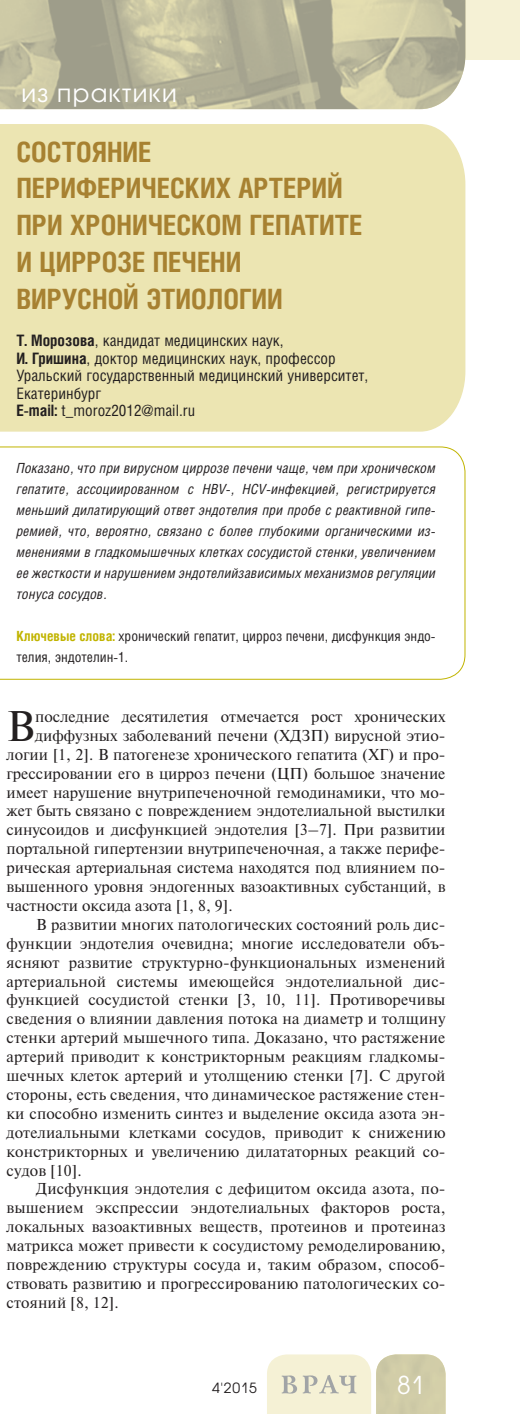
<style>
.page{position:relative;width:520px;height:1414px;background:#fff}
.page>*{position:absolute;margin:0;border:0;box-sizing:border-box;transform-origin:0 0}
.t1{font:42.7px "Newton C";color:#231f20}
.t2{font:700 28px/36.8px "Helios Cond";color:#a78131}
.t3{font:24.5px "Avant Garde Gothic C";letter-spacing:.05em;color:#fff}
.t4{font:15.75px "Newton C";letter-spacing:.01em;color:#231f20}
.t5{font:15.75px/17.5px "Helios Cond";color:#231f20}
.t6{font:italic 14px/21px "Helios Cond";letter-spacing:.01em;color:#231f20;text-align:justify}
.t7{font:14px/21px "Helios Cond";color:#231f20}
.t8{font:14px "Avant Garde Gothic C";color:#231f20}
.s1{font-weight:700}
.s2{font-weight:700;color:#c1b400}
</style>
<div class="page">
<div style="left:0;top:0;width:520px;height:60px;background:#f5f1d5"></div>
<svg style="left:267px;top:1354px;width:179px;height:60px"></svg>
<div style="left:0;top:124px;width:465px;height:308px;background:#ece5b2"></div>
<svg style="left:0;top:446px;width:466px;height:234px"></svg>
<svg style="left:0;top:0;width:420px;height:109px"></svg>
<img style="left:420px;top:0;width:45px;height:109px">
<h3 class="t3" style="left:21px;top:81px;width:157px">из практики</h3>
<h2 class="t2" style="left:16px;top:136px;width:347px">СОСТОЯНИЕ<br>ПЕРИФЕРИЧЕСКИХ АРТЕРИЙ<br>ПРИ ХРОНИЧЕСКОМ ГЕПАТИТЕ<br>И ЦИРРОЗЕ ПЕЧЕНИ<br>ВИРУСНОЙ ЭТИОЛОГИИ</h2>
<p class="t5" style="left:16px;top:333px;width:353px"><span class="s1">Т. Морозова</span>, кандидат медицинских наук,<br><span class="s1">И. Гришина</span>, доктор медицинских наук, профессор Уральский государственный медицинский университет, Екатеринбург<br><span class="s1">Е-mail:</span> t_moroz2012@mail.ru</p>
<p class="t6" style="left:16px;top:458px;width:421px">Показано, что при вирусном циррозе печени чаще, чем при хроническом гепатите, ассоциированном с HBV-, HCV-инфекцией, регистрируется меньший дилатирующий ответ эндотелия при пробе с реактивной гипе&shy;ремией, что, вероятно, связано с более глубокими органическими из&shy;менениями в гладкомышечных клетках сосудистой стенки, увеличением ее жесткости и нарушением эндотелийзависимых механизмов регуляции тонуса сосудов.</p>
<p class="t7" style="left:16px;top:626px;width:421px"><span class="s2">Ключевые слова:</span> хронический гепатит, цирроз печени, дисфункция эндо&shy;телия, эндотелин-1.</p>
<h1 class="t1" style="left:7px;top:710px;width:30px">В</h1>
<p class="t4" style="left:35px;top:711px;width:412px">последние десятилетия отмечается рост хронических</p>
<p class="t4" style="left:35px;top:729px;width:412px">диффузных заболеваний печени (ХДЗП) вирусной этио-</p>
<p class="t4" style="left:7px;top:748px;width:441px">логии [1, 2]. В патогенезе хронического гепатита (ХГ) и про-</p>
<p class="t4" style="left:7px;top:767px;width:441px">грессировании его в цирроз печени (ЦП) большое значение</p>
<p class="t4" style="left:7px;top:786px;width:441px">имеет нарушение внутрипеченочной гемодинамики, что мо-</p>
<p class="t4" style="left:7px;top:805px;width:441px">жет быть связано с повреждением эндотелиальной выстилки</p>
<p class="t4" style="left:7px;top:824px;width:441px">синусоидов и дисфункцией эндотелия [3–7]. При развитии</p>
<p class="t4" style="left:7px;top:843px;width:441px">портальной гипертензии внутрипеченочная, а также перифе-</p>
<p class="t4" style="left:7px;top:862px;width:441px">рическая артериальная система находятся под влиянием по-</p>
<p class="t4" style="left:7px;top:881px;width:441px">вышенного уровня эндогенных вазоактивных субстанций, в</p>
<p class="t4" style="left:7px;top:900px;width:228px">частности оксида азота [1, 8, 9].</p>
<p class="t4" style="left:36px;top:918px;width:411px">В развитии многих патологических состояний роль дис-</p>
<p class="t4" style="left:7px;top:937px;width:441px">функции эндотелия очевидна; многие исследователи объ-</p>
<p class="t4" style="left:7px;top:956px;width:441px">ясняют развитие структурно-функциональных изменений</p>
<p class="t4" style="left:7px;top:975px;width:441px">артериальной системы имеющейся эндотелиальной дис-</p>
<p class="t4" style="left:7px;top:994px;width:441px">функцией сосудистой стенки [3, 10, 11]. Противоречивы</p>
<p class="t4" style="left:7px;top:1013px;width:441px">сведения о влиянии давления потока на диаметр и толщину</p>
<p class="t4" style="left:7px;top:1032px;width:441px">стенки артерий мышечного типа. Доказано, что растяжение</p>
<p class="t4" style="left:7px;top:1051px;width:441px">артерий приводит к констрикторным реакциям гладкомы-</p>
<p class="t4" style="left:7px;top:1070px;width:441px">шечных клеток артерий и утолщению стенки [7]. С другой</p>
<p class="t4" style="left:7px;top:1089px;width:441px">стороны, есть сведения, что динамическое растяжение стен-</p>
<p class="t4" style="left:7px;top:1107px;width:441px">ки способно изменить синтез и выделение оксида азота эн-</p>
<p class="t4" style="left:7px;top:1126px;width:441px">дотелиальными клетками сосудов, приводит к снижению</p>
<p class="t4" style="left:7px;top:1145px;width:441px">констрикторных и увеличению дилататорных реакций со-</p>
<p class="t4" style="left:7px;top:1164px;width:77px">судов [10].</p>
<p class="t4" style="left:36px;top:1183px;width:411px">Дисфункция эндотелия с дефицитом оксида азота, по-</p>
<p class="t4" style="left:7px;top:1202px;width:441px">вышением экспрессии эндотелиальных факторов роста,</p>
<p class="t4" style="left:7px;top:1221px;width:441px">локальных вазоактивных веществ, протеинов и протеиназ</p>
<p class="t4" style="left:7px;top:1240px;width:441px">матрикса может привести к сосудистому ремоделированию,</p>
<p class="t4" style="left:7px;top:1259px;width:441px">повреждению структуры сосуда и, таким образом, способ-</p>
<p class="t4" style="left:7px;top:1278px;width:441px">ствовать развитию и прогрессированию патологических со-</p>
<p class="t4" style="left:7px;top:1296px;width:114px">стояний [8, 12].</p>
<p class="t8" style="left:212px;top:1381px;width:47px">4'2015</p>
<h3 class="t3" style="left:397px;top:1373px;width:29px">81</h3>
</div>
